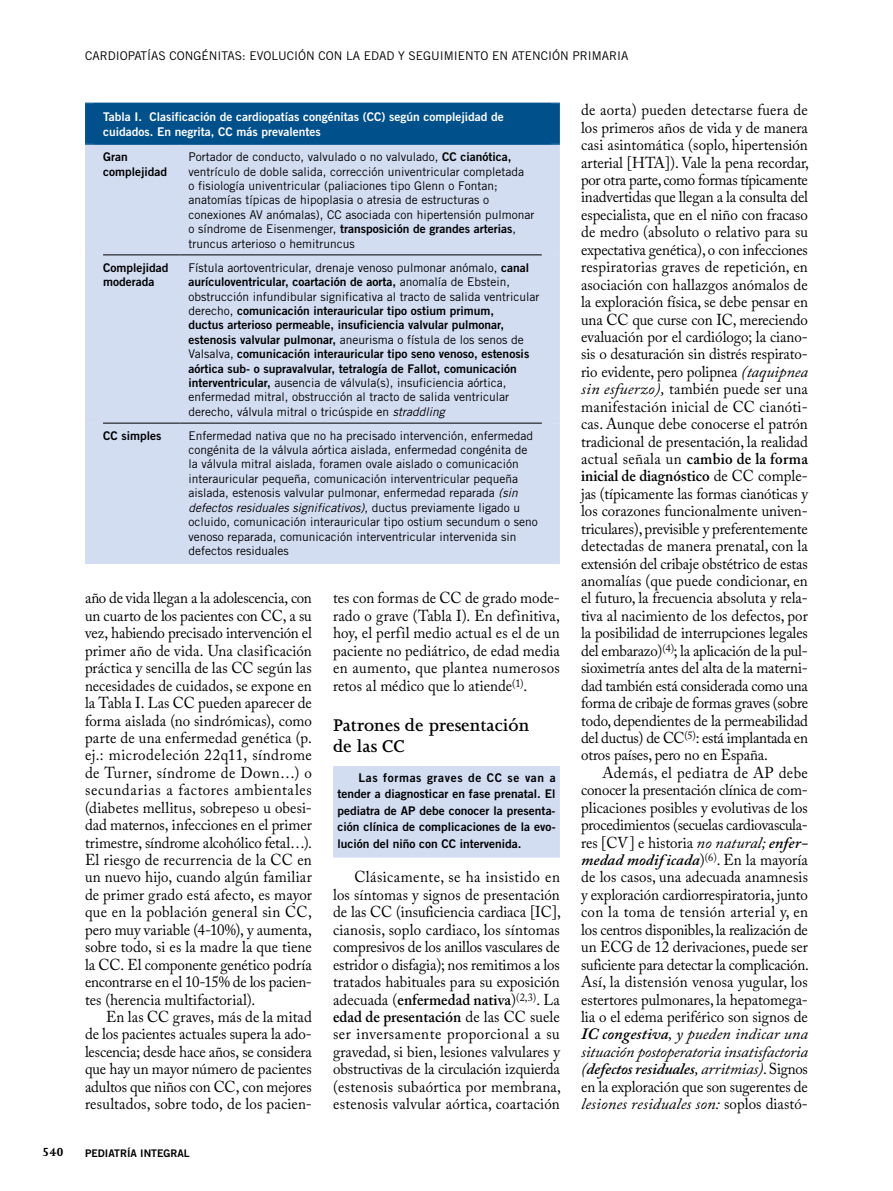
<style>
.page{position:relative;width:893px;height:1191px;background:#fff}
.page>*{position:absolute;margin:0;border:0;box-sizing:border-box;transform-origin:0 0}
.t1{font:600 19.5px/21px "Joanna MT Std";color:#000}
.t2{font:15.75px/17.4px "Adobe Caslon Pro";color:#000;text-align:justify;scale:.95 1}
.t3{font:700 13.5px "Joanna MT Std";color:#000}
.t4{font:12px/14.4px "Trade Gothic";color:#000}
.t5{font:12px/16.5px "Trade Gothic Bold Two";color:#000}
.t6{font:12px/14.4px "Trade Gothic Bold Two";color:#fff}
.t7{font:10.5px "Trade Gothic Bold Two";color:#000}
.s1{font-family:"Trade Gothic Bold Two"}
.s2{font-family:"Trade Gothic"}
.s3{font-style:italic}
.s4{font-weight:600}
.s5{font-weight:600;font-style:italic}
</style>
<div class="page">
<div style="left:333px;top:766px;width:227px;height:91px;background:#d3ddf2"></div>
<div style="left:94px;top:103px;width:457px;height:41px;background:#00508c"></div>
<div style="left:103px;top:145px;width:439px;height:418px;background:#d3ddf2"></div>
<div style="left:170px;top:145px;width:18px;height:110px;background:#d3ddf2"></div>
<div style="left:170px;top:255px;width:18px;height:168px;background:#d3ddf2"></div>
<div style="left:170px;top:423px;width:18px;height:140px;background:#d3ddf2"></div>
<hr style="left:103px;top:255px;width:76px;height:1px;background:#000">
<hr style="left:179px;top:255px;width:363px;height:1px;background:#000">
<div style="left:85px;top:423px;width:18px;height:140px;background:#d3ddf2"></div>
<div style="left:542px;top:423px;width:18px;height:140px;background:#d3ddf2"></div>
<hr style="left:85px;top:563px;width:94px;height:1px;background:#d3ddf2">
<hr style="left:179px;top:563px;width:381px;height:1px;background:#d3ddf2">
<div style="left:85px;top:145px;width:18px;height:110px;background:#d3ddf2"></div>
<div style="left:542px;top:145px;width:18px;height:110px;background:#d3ddf2"></div>
<div style="left:85px;top:255px;width:18px;height:168px;background:#d3ddf2"></div>
<div style="left:542px;top:255px;width:18px;height:168px;background:#d3ddf2"></div>
<hr style="left:103px;top:423px;width:76px;height:1px;background:#000">
<hr style="left:179px;top:423px;width:363px;height:1px;background:#000">
<div style="left:85px;top:103px;width:18px;height:41px;background:#00508c"></div>
<div style="left:542px;top:103px;width:18px;height:41px;background:#00508c"></div>
<hr style="left:85px;top:144px;width:94px;height:1px;background:#00508c">
<hr style="left:179px;top:144px;width:381px;height:1px;background:#00508c">
<p class="t4" style="left:85px;top:49px;width:545px">Cardiopatías congénitas: evolución con la edad y seguimiento en Atención Primaria</p>
<p class="t6" style="left:103px;top:110px;width:402px">Tabla I. Clasificación de cardiopatías congénitas (CC) según complejidad de cuidados. En negrita, CC más prevalentes</p>
<p class="t5" style="left:103px;top:149px;width:66px;line-height:14.4px">Gran complejidad</p>
<p class="t4" style="left:188px;top:150px;width:347px">Portador de conducto, valvulado o no valvulado, <span class="s1">CC cianótica, </span>ventrículo de doble salida, corrección univentricular completada<br>o fisiología univentricular (paliaciones tipo Glenn o Fontan; anatomías típicas de hipoplasia o atresia de estructuras o conexiones AV anómalas), CC asociada con hipertensión pulmonar</p>
<p class="t5" style="left:188px;top:220px;width:329px"><span class="s2">o síndrome de Eisenmenger,</span> transposición de grandes arterias<span class="s2">,</span></p>
<p class="t4" style="left:188px;top:236px;width:168px">truncus arterioso o hemitruncus</p>
<p class="t5" style="left:103px;top:260px;width:67px;line-height:14.4px">Complejidad moderada</p>
<p class="t4" style="left:188px;top:260px;width:342px">Fístula aortoventricular, drenaje venoso pulmonar anómalo, <span class="s1">canal</span></p>
<p class="t5" style="left:188px;top:273px;width:323px">aurículoventricular, coartación de aorta, <span class="s2">anomalía de Ebstein,</span></p>
<p class="t4" style="left:188px;top:289px;width:352px">obstrucción infundibular significativa al tracto de salida ventricular</p>
<p class="t5" style="left:188px;top:303px;width:317px;line-height:14.4px"><span class="s2">derecho,</span> comunicación interauricular tipo ostium primum, ductus arterioso permeable, insuficiencia valvular pulmonar,</p>
<p class="t4" style="left:188px;top:332px;width:337px"><span class="s1">estenosis valvular pulmonar,</span> aneurisma o fístula de los senos de</p>
<p class="t5" style="left:188px;top:346px;width:342px;line-height:14.4px"><span class="s2">Valsalva,</span> comunicación interauricular tipo seno venoso, estenosis aórtica sub- o supravalvular, tetralogía de Fallot, comunicación</p>
<p class="t4" style="left:188px;top:375px;width:322px"><span class="s1">interventricular,</span> ausencia de válvula(s), insuficiencia aórtica, enfermedad mitral, obstrucción al tracto de salida ventricular derecho, válvula mitral o tricúspide en <span class="s3">straddling</span></p>
<p class="t5" style="left:103px;top:427px;width:60px">CC simples</p>
<p class="t4" style="left:188px;top:428px;width:351px">Enfermedad nativa que no ha precisado intervención, enfermedad congénita de la válvula aórtica aislada, enfermedad congénita de la válvula mitral aislada, foramen ovale aislado o comunicación interauricular pequeña, comunicación interventricular pequeña aislada, estenosis valvular pulmonar, enfermedad reparada <span class="s3">(sin defectos residuales significativos)</span>, ductus previamente ligado u ocluido, comunicación interauricular tipo ostium secundum o seno venoso reparada, comunicación interventricular intervenida sin defectos residuales</p>
<p class="t2" style="left:85px;top:589px;width:240px">año de vida llegan a la adolescencia, con un cuarto de los pacientes con CC, a su vez, habiendo precisado intervención el primer año de vida. Una clasificación práctica y sencilla de las CC según las necesidades de cuidados, se expone en la Tabla I. Las CC pueden aparecer de forma aislada (no sindrómicas), como parte de una enfermedad genética (p. ej.: microdeleción 22q11, síndrome de Turner, síndrome de Down…) o secundarias a factores ambientales (diabetes mellitus, sobrepeso u obesi&shy;dad maternos, infecciones en el primer trimestre, síndrome alcohólico fetal…).<br>El riesgo de recurrencia de la CC en un nuevo hijo, cuando algún familiar de primer grado está afecto, es mayor que en la población general sin CC, pero muy variable (4-10%), y aumenta, sobre todo, si es la madre la que tiene la CC. El componente genético podría encontrarse en el 10-15% de los pacien&shy;tes (herencia multifactorial).</p>
<p class="t2" style="left:85px;top:1007px;width:240px;text-indent:21px">En las CC graves, más de la mitad de los pacientes actuales supera la ado&shy;lescencia; desde hace años, se considera que hay un mayor número de pacientes adultos que niños con CC, con mejores resultados, sobre todo, de los pacien-</p>
<p class="t3" style="left:42px;top:1144px;width:23px">540</p>
<p class="t7" style="left:85px;top:1146px;width:106px">PEDIATRÍA INTEGRAL</p>
<p class="t2" style="left:333px;top:589px;width:240px">tes con formas de CC de grado mode&shy;rado o grave (Tabla I). En definitiva, hoy, el perfil medio actual es el de un paciente no pediátrico, de edad media en aumento, que plantea numerosos retos al médico que lo atiende<sup>(1)</sup>.</p>
<p class="t1" style="left:333px;top:714px;width:198px">Patrones de presentación de las CC</p>
<p class="t5" style="left:337px;top:769px;width:220px;text-align:justify;text-indent:21px">Las formas graves de CC se van a tender a diagnosticar en fase prenatal. El pediatra de AP debe conocer la presenta&shy;ción clínica de complicaciones de la evo&shy;lución del niño con CC intervenida.</p>
<p class="t2" style="left:333px;top:868px;width:241px;text-indent:21px">Clásicamente, se ha insistido en los síntomas y signos de presentación de las CC (insuficiencia cardiaca [IC], cianosis, soplo cardiaco, los síntomas compresivos de los anillos vasculares de estridor o disfagia); nos remitimos a los tratados habituales para su exposición adecuada (<span class="s4">enfermedad nativa</span>)<sup>(2,3)</sup>. La <span class="s4">edad de presentación</span> de las CC suele ser inversamente proporcional a su gravedad, si bien, lesiones valvulares y obstructivas de la circulación izquierda (estenosis subaórtica por membrana, estenosis valvular aórtica, coartación</p>
<p class="t2" style="left:581px;top:101px;width:241px">de aorta) pueden detectarse fuera de los primeros años de vida y de manera casi asintomática (soplo, hipertensión arterial [HTA]). Vale la pena recordar, por otra parte, como formas típicamente inadvertidas que llegan a la consulta del especialista, que en el niño con fracaso de medro (absoluto o relativo para su expectativa genética), o con infecciones respiratorias graves de repetición, en asociación con hallazgos anómalos de la exploración física, se debe pensar en una CC que curse con IC, mereciendo evaluación por el cardiólogo; la ciano&shy;sis o desaturación sin distrés respirato&shy;rio evidente, pero polipnea <span class="s3">(taquipnea sin esfuerzo),</span> también puede ser una manifestación inicial de CC cianóti&shy;cas. Aunque debe conocerse el patrón tradicional de presentación, la realidad actual señala un <span class="s4">cambio de la forma inicial de diagnóstico</span> de CC comple&shy;jas (típicamente las formas cianóticas y los corazones funcionalmente univen&shy;triculares), previsible y preferentemente detectadas de manera prenatal, con la extensión del cribaje obstétrico de estas anomalías (que puede condicionar, en el futuro, la frecuencia absoluta y rela&shy;tiva al nacimiento de los defectos, por la posibilidad de interrupciones legales del embarazo)<sup>(4)</sup>; la aplicación de la pul&shy;sioximetría antes del alta de la materni&shy;dad también está considerada como una forma de cribaje de formas graves (sobre todo, dependientes de la permeabilidad del ductus) de CC<sup>(5)</sup>: está implantada en otros países, pero no en España.</p>
<p class="t2" style="left:581px;top:763px;width:241px;text-indent:21px">Además, el pediatra de AP debe conocer la presentación clínica de com&shy;plicaciones posibles y evolutivas de los procedimientos (secuelas cardiovascula&shy;res [CV] e historia <span class="s3">no natural;</span> <span class="s5">enfer&shy;medad modif icada</span>)<sup>(6)</sup>. En la mayoría de los casos, una adecuada anamnesis y exploración cardiorrespiratoria, junto con la toma de tensión arterial y, en los centros disponibles, la realización de un ECG de 12 derivaciones, puede ser suficiente para detectar la complicación.<br>Así, la distensión venosa yugular, los estertores pulmonares, la hepatomega&shy;lia o el edema periférico son signos de <span class="s5">IC congestiva</span><span class="s3">, y pueden indicar una situación postoperatoria insatisfactoria (</span><span class="s5">defectos residuales</span><span class="s3">, arritmias)</span>. Signos en la exploración que son sugerentes de <span class="s3">lesiones residuales son:</span> soplos diastó-</p>
</div>
